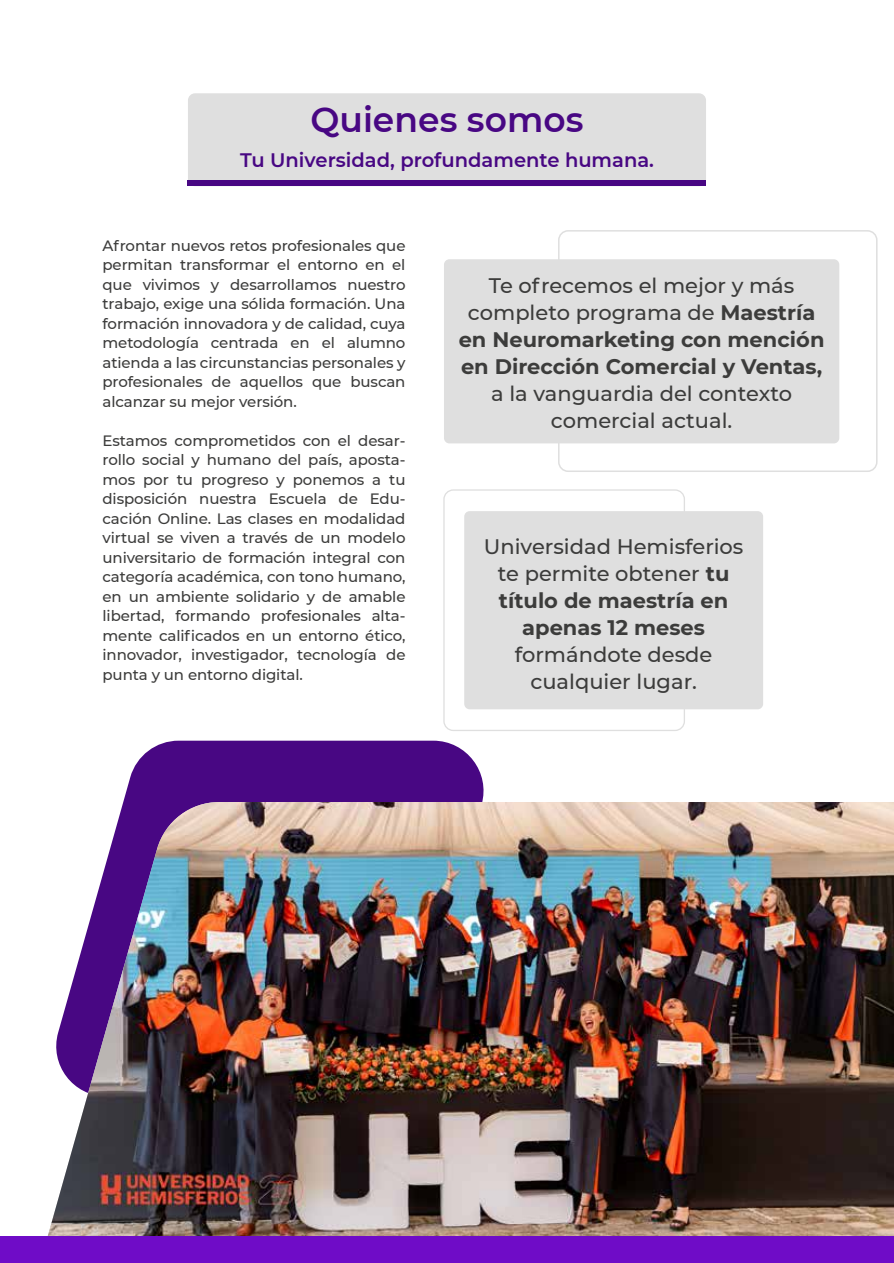
<style>
.page{position:relative;width:894px;height:1263px;background:#fff}
.page>*{position:absolute;margin:0;border:0;box-sizing:border-box;transform-origin:0 0}
.t1{font:600 34.5px "Montserrat";color:#480783}
.t2{font:500 21px/27px "Montserrat";color:#3c3c3b;text-align:center}
.t3{font:700 21px/27px "Montserrat";color:#3c3c3b;text-align:center}
.t4{font:600 19.5px "Montserrat";color:#480783}
.t5{font:500 15px/19.5px "Montserrat";letter-spacing:-.005em;color:#3c3c3b;text-align:justify}
.s1{font-weight:500}
.s2{font-weight:700}
</style>
<div class="page">
<div style="left:188px;top:93px;width:518px;height:93px;background:#dfdfdf;border-radius:7px"></div>
<div style="left:188px;top:180px;width:518px;height:6px;background:#480783"></div>
<div style="left:558px;top:230px;width:320px;height:242px;border:2px solid #dfdfdf;border-radius:9px"></div>
<div style="left:444px;top:259px;width:395px;height:184px;background:#dfdfdf;border-radius:5px"></div>
<div style="left:123px;top:741px;width:361px;height:61px;background:#480783"></div>
<img style="left:40px;top:802px;width:854px;height:435px">
<div style="left:0;top:1237px;width:894px;height:26px;background:#6f0cc7"></div>
<div style="left:443px;top:489px;width:242px;height:242px;border:1px solid #dfdfdf;border-radius:9px"></div>
<div style="left:464px;top:511px;width:299px;height:198px;background:#dfdfdf;border-radius:5px"></div>
<h1 class="t1" style="left:310px;top:95px;width:275px">Quienes somos</h1>
<h3 class="t4" style="left:240px;top:146px;width:415px">Tu Universidad, profundamente humana.</h3>
<p class="t5" style="left:103px;top:235px;width:305px">Afrontar nuevos retos profesionales que permitan transformar el entorno en el que vivimos y desarrollamos nuestro trabajo, exige una sólida formación. Una formación innovadora y de calidad, cuya metodología centrada en el alumno atienda a las circunstancias personales y profesionales de aquellos que buscan alcanzar su mejor versión.</p>
<p class="t5" style="left:103px;top:430px;width:305px">Estamos comprometidos con el desar&shy;rollo social y humano del país, aposta&shy;mos por tu progreso y ponemos a tu disposición nuestra Escuela de Edu&shy;cación Online. Las clases en modalidad virtual se viven a través de un modelo universitario de formación integral con categoría académica, con tono humano, en un ambiente solidario y de amable libertad, formando profesionales alta&shy;mente calificados en un entorno ético, innovador, investigador, tecnología de punta y un entorno digital.</p>
<h2 class="t3" style="left:459px;top:271px;width:367px"><span class="s1">Te ofrecemos el mejor y más completo programa de</span> Maestría en Neuromarketing con mención en Dirección Comercial y Ventas,</h2>
<h2 class="t2" style="left:491px;top:379px;width:302px">a la vanguardia del contexto comercial actual.</h2>
<h2 class="t2" style="left:484px;top:532px;width:261px">Universidad Hemisferios te permite obtener <span class="s2">tu título de maestría en apenas 12 meses</span></h2>
<h2 class="t2" style="left:515px;top:641px;width:199px">formándote desde cualquier lugar.</h2>
</div>
